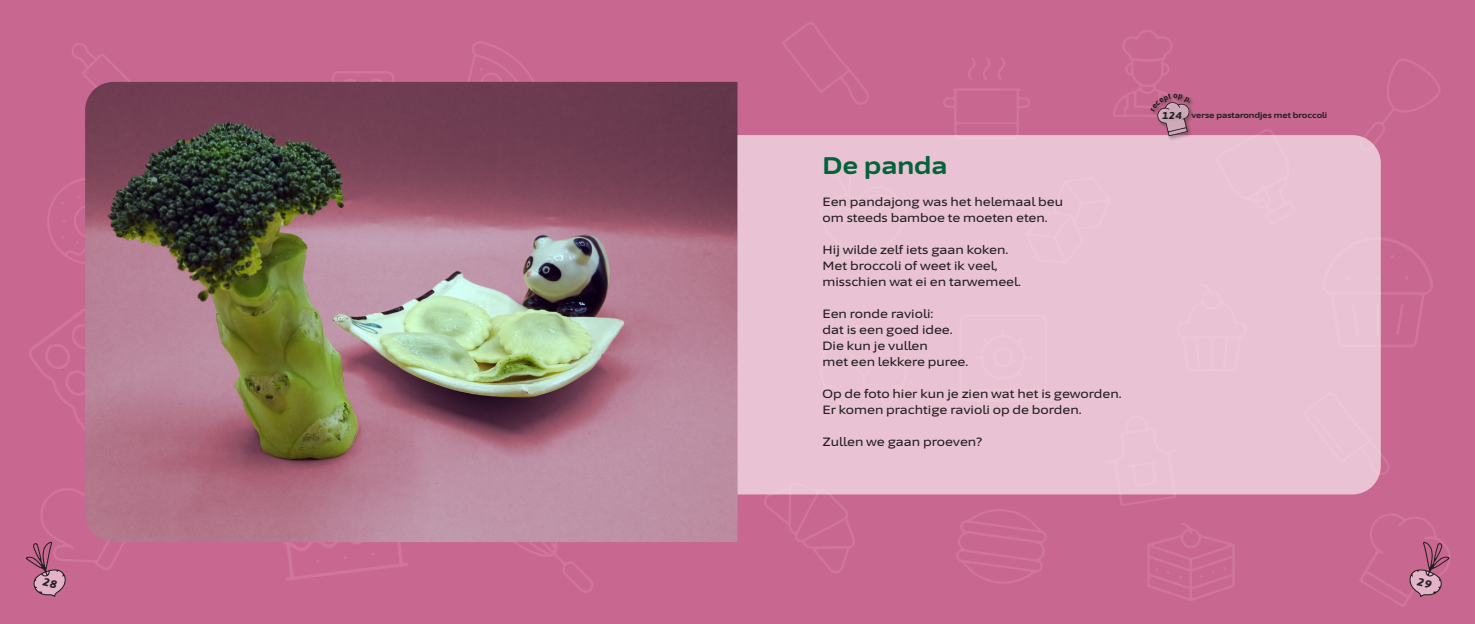
<style>
.page{position:relative;width:1475px;height:624px;background:#fff}
.page>*{position:absolute;margin:0;border:0;box-sizing:border-box;transform-origin:0 0}
.t1{font:700 24px "Asap Expanded";color:#00633a}
.t2{font:500 12px/16px "Asap Expanded";color:#231f20}
.t3{font:700 8px "Asap Expanded";color:#231f20}
.s1{font-weight:800;font-style:italic;font-size:10px}
</style>
<div class="page">
<div style="left:737px;top:0;width:737px;height:624px;background:#c86891"></div>
<div style="left:0;top:0;width:737px;height:624px;background:#c86891"></div>
<svg style="left:1365px;top:59px;width:75px;height:78px"></svg>
<svg style="left:943px;top:89px;width:87px;height:46px"></svg>
<svg style="left:998px;top:58px;width:7px;height:22px"></svg>
<svg style="left:968px;top:58px;width:7px;height:22px"></svg>
<svg style="left:983px;top:58px;width:7px;height:21px"></svg>
<svg style="left:782px;top:23px;width:86px;height:82px"></svg>
<svg style="left:1380px;top:392px;width:9px;height:83px"></svg>
<svg style="left:1380px;top:237px;width:53px;height:110px"></svg>
<svg style="left:761px;top:494px;width:94px;height:79px"></svg>
<svg style="left:29px;top:309px;width:56px;height:121px"></svg>
<svg style="left:1105px;top:494px;width:71px;height:12px"></svg>
<svg style="left:1148px;top:523px;width:86px;height:78px"></svg>
<svg style="left:72px;top:43px;width:88px;height:39px"></svg>
<svg style="left:956px;top:509px;width:90px;height:75px"></svg>
<svg style="left:195px;top:41px;width:497px;height:552px"></svg>
<svg style="left:47px;top:178px;width:38px;height:86px"></svg>
<img style="left:85px;top:82px;width:652px;height:460px">
<div style="left:737px;top:135px;width:643px;height:359px;background:#e9c2d3"></div>
<div style="left:1149px;top:92px;width:45px;height:49px;background:#231f20;opacity:.5"></div>
<svg style="left:26px;top:488px;width:109px;height:109px"></svg>
<svg style="left:1360px;top:514px;width:90px;height:93px"></svg>
<svg style="left:1112px;top:30px;width:77px;height:106px"></svg>
<h1 class="t1" style="left:822px;top:148px;width:126px">De panda</h1>
<p class="t2" style="left:822px;top:193px;width:242px">Een pandajong was het helemaal beu om steeds bamboe te moeten eten.</p>
<p class="t2" style="left:822px;top:241px;width:200px">Hij wilde zelf iets gaan koken.<br>Met broccoli of weet ik veel, misschien wat ei en tarwemeel.</p>
<p class="t2" style="left:822px;top:305px;width:147px">Een ronde ravioli:<br>dat is een goed idee.<br>Die kun je vullen<br>met een lekkere puree.</p>
<p class="t2" style="left:822px;top:385px;width:300px">Op de foto hier kun je zien wat het is geworden.<br>Er komen prachtige ravioli op de borden.</p>
<p class="t2" style="left:822px;top:433px;width:162px">Zullen we gaan proeven?</p>
<p class="t3" style="left:1162px;top:110px;width:166px"><span class="s1">124</span> verse pastarondjes met broccoli</p>
</div>
